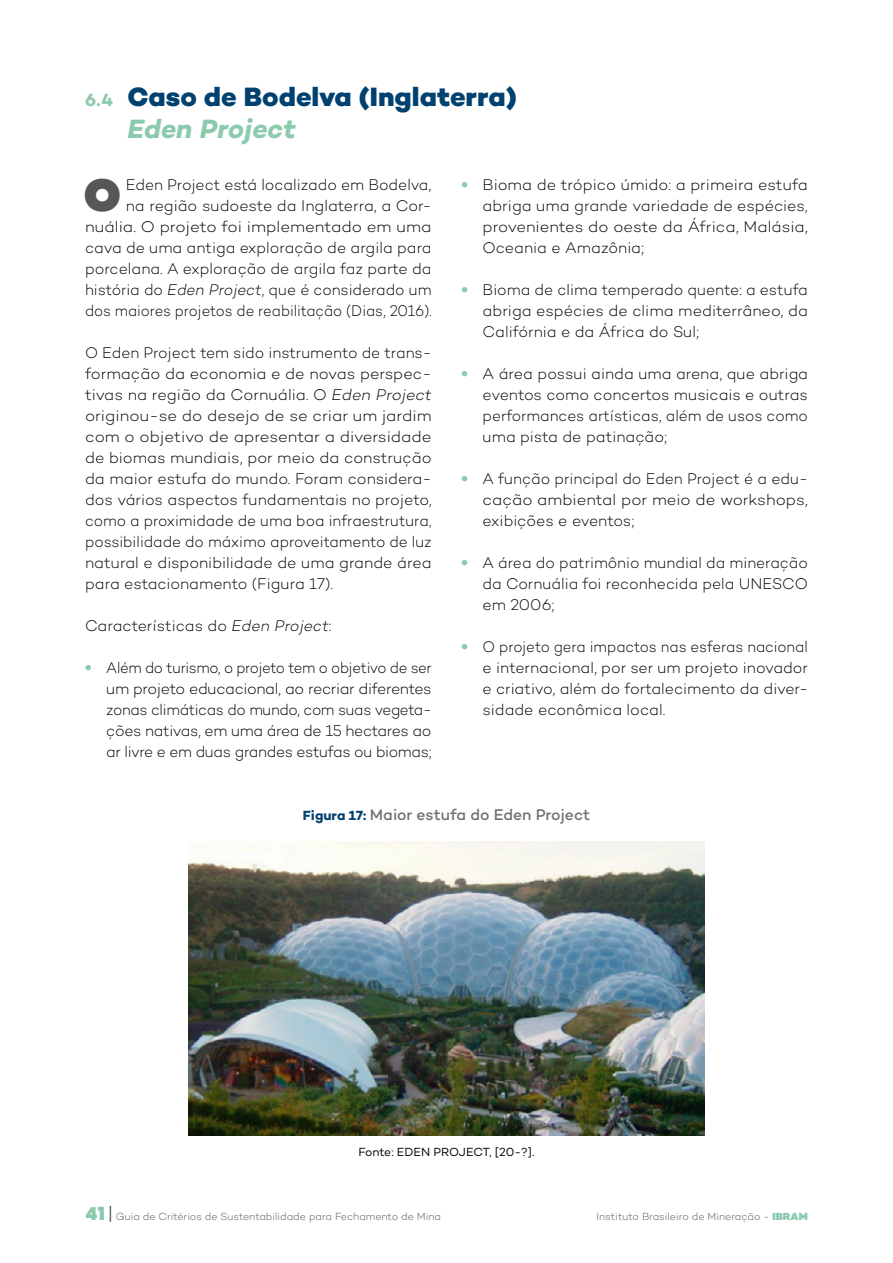
<style>
.page{position:relative;width:893px;height:1263px;background:#fff}
.page>*{position:absolute;margin:0;border:0;box-sizing:border-box;transform-origin:0 0}
.t1{font:900 46.65px "Campton";color:#575756}
.t2{font:800 27px/31.5px "Campton";color:#004170}
.t3{font:300 15.75px/21px "Campton";color:#000;text-align:justify}
.t4{font:300 15.75px/21px "Campton";color:#000;text-align:justify;scale:.94 1}
.t5{font:500 15.75px "Campton";color:#706f6f}
.t6{font:12px "Campton";letter-spacing:-.01em;color:#000}
.t7{font:300 10.5px "Campton";color:#575756}
.s1{font-weight:700;font-size:18px;color:#8ccaae}
.s2{font-weight:700;font-style:italic;color:#8ccaae}
.s3{font-style:italic}
.s4{font-weight:700;font-size:13.5px;color:#004170}
.s5{font-family:"Poppins";font-weight:900;font-size:18px;color:#8ccaae}
.s6{font-family:"Poppins";font-size:18px}
.s7{font-weight:900;color:#8ccaae}
</style>
<div class="page">
<img style="left:188px;top:841px;width:517px;height:294px">
<h2 class="t2" style="left:128px;top:81px;width:391px;text-indent:-43px"><span class="s1">6.4</span> Caso de Bodelva (Inglaterra)<br><span class="s2">Eden Project</span></h2>
<h1 class="t1" style="left:84px;top:165px;width:39px">O</h1>
<p class="t3" style="left:483px;top:174px;width:327px;text-indent:-21px"><span class="s1">•</span> Bioma de trópico úmido: a primeira estufa abriga uma grande variedade de espécies, provenientes do oeste da África, Malásia, Oceania e Amazônia;</p>
<p class="t3" style="left:483px;top:279px;width:327px;text-indent:-21px"><span class="s1">•</span> Bioma de clima temperado quente: a estufa abriga espécies de clima mediterrâneo, da Califórnia e da África do Sul;</p>
<p class="t3" style="left:483px;top:363px;width:327px;text-indent:-21px"><span class="s1">•</span> A área possui ainda uma arena, que abriga eventos como concertos musicais e outras performances artísticas, além de usos como uma pista de patinação;</p>
<p class="t3" style="left:483px;top:468px;width:327px;text-indent:-21px"><span class="s1">•</span> A função principal do Eden Project é a edu&shy;cação ambiental por meio de workshops, exibições e eventos;</p>
<p class="t3" style="left:483px;top:552px;width:327px;text-indent:-21px"><span class="s1">•</span> A área do patrimônio mundial da mineração da Cornuália foi reconhecida pela UNESCO em 2006;</p>
<p class="t4" style="left:483px;top:636px;width:348px;text-indent:-21px"><span class="s1">•</span> O projeto gera impactos nas esferas nacional e internacional, por ser um projeto inovador e criativo, além do fortalecimento da diver&shy;sidade econômica local.</p>
<p class="t3" style="left:85px;top:174px;width:348px;text-align:right">Eden Project está localizado em Bodelva,<br>na região sudoeste da Inglaterra, a Cor&shy;nuália. O projeto foi implementado em uma cava de uma antiga exploração de argila para porcelana. A exploração de argila faz parte da história do <span class="s3">Eden Project</span>, que é considerado um dos maiores projetos de reabilitação (Dias, 2016).</p>
<p class="t3" style="left:85px;top:342px;width:348px">O Eden Project tem sido instrumento de trans&shy;formação da economia e de novas perspec&shy;tivas na região da Cornuália. O <span class="s3">Eden Project </span>originou-se do desejo de se criar um jardim com o objetivo de apresentar a diversidade de biomas mundiais, por meio da construção da maior estufa do mundo. Foram considera&shy;dos vários aspectos fundamentais no projeto, como a proximidade de uma boa infraestrutura, possibilidade do máximo aproveitamento de luz natural e disponibilidade de uma grande área para estacionamento (Figura 17).</p>
<p class="t3" style="left:85px;top:615px;width:248px">Características do <span class="s3">Eden Project</span>:</p>
<p class="t4" style="left:106px;top:657px;width:348px;text-indent:-21px"><span class="s1">•</span> Além do turismo, o projeto tem o objetivo de ser um projeto educacional, ao recriar diferentes zonas climáticas do mundo, com suas vegeta&shy;ções nativas, em uma área de 15 hectares ao ar livre e em duas grandes estufas ou biomas;</p>
<p class="t5" style="left:303px;top:805px;width:289px"><span class="s4">Figura 17:</span> Maior estufa do Eden Project</p>
<p class="t6" style="left:359px;top:1144px;width:177px">Fonte: EDEN PROJECT, [20-?].</p>
<p class="t7" style="left:85px;top:1210px;width:358px"><span class="s5">41</span> <span class="s6">|</span> Guia de Critérios de Sustentabilidade para Fechamento de Mina</p>
<p class="t7" style="left:596px;top:1210px;width:213px">Instituto Brasileiro de Mineração - <span class="s7">IBRAM</span></p>
</div>
